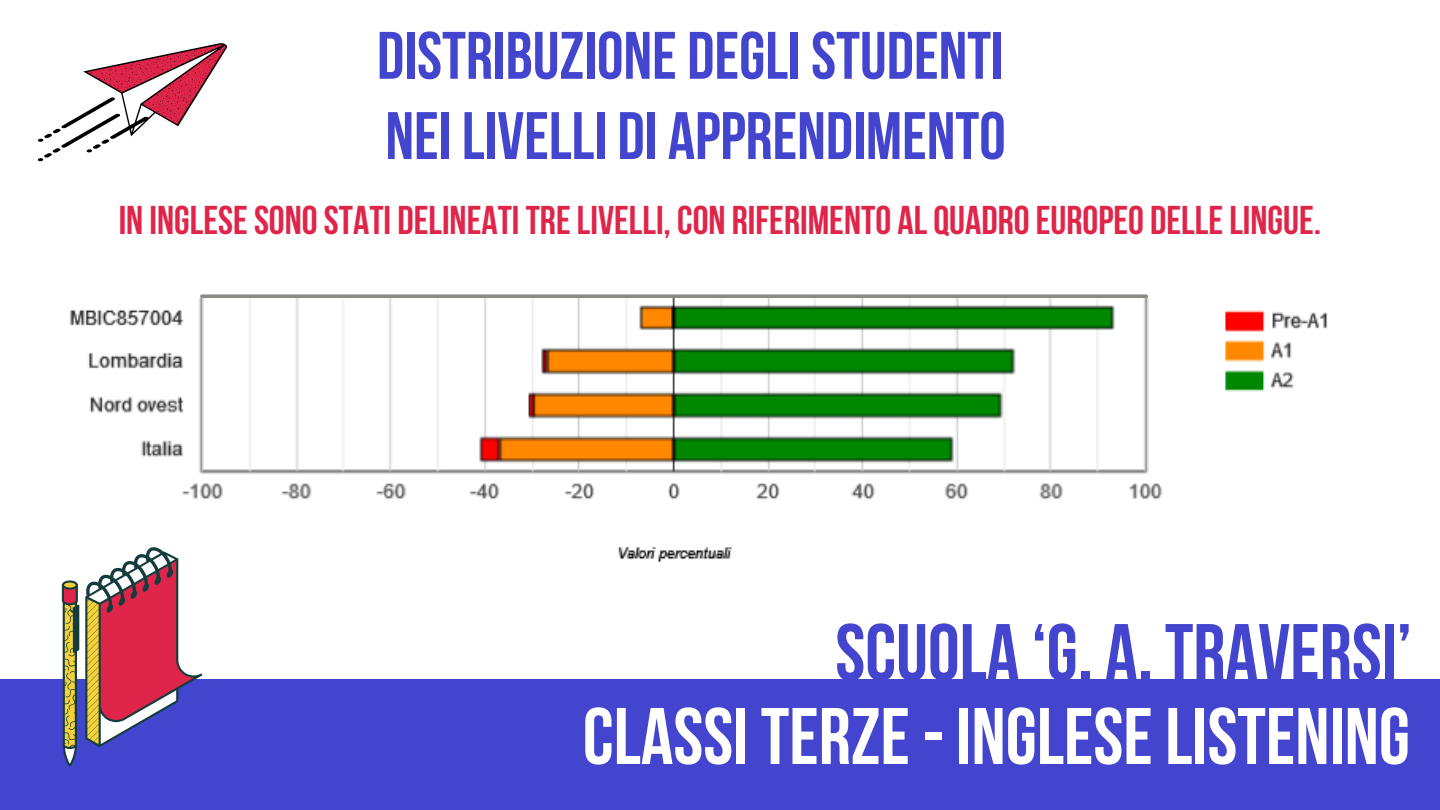
<style>
.page{position:relative;width:1440px;height:810px;background:#fff}
.page>*{position:absolute;margin:0;border:0;box-sizing:border-box;transform-origin:0 0}
.t1{font:700 80px "Bebas Neue";color:#fff}
.t2{font:700 80px "Bebas Neue";color:#4345cf}
.t3{font:700 67px "Bebas Neue";color:#4345cf}
.t4{font:700 40px "Bebas Neue";color:#df2549}
</style>
<div class="page">
<div style="left:0;top:679px;width:1440px;height:131px;background:#4345cf"></div>
<svg style="left:37px;top:43px;width:190px;height:118px"></svg>
<svg style="left:202px;top:294px;width:944px;height:4px;background:#969591"></svg>
<img style="left:1225px;top:310px;width:102px;height:82px">
<img style="left:70px;top:298px;width:1092px;height:265px">
<svg style="left:62px;top:547px;width:141px;height:219px"></svg>
<p class="t3" style="left:377px;top:29px;width:628px">DISTRIBUZIONE DEGLI STUDENTI</p>
<p class="t3" style="left:385px;top:109px;width:622px">NEI LIVELLI DI APPRENDIMENTO</p>
<p class="t4" style="left:119px;top:204px;width:1204px">IN INGLESESONOSTATI DELINEATITRELIVELLI,CON RIFERIMENTO ALQUADROEUROPEO DELLELINGUE.</p>
<p class="t2" style="left:835px;top:620px;width:578px">SCUOLA ‘G. A. TRAVERSI’</p>
<p class="t1" style="left:583px;top:704px;width:829px">CLASSI TERZE- INGLESELISTENING</p>
</div>
